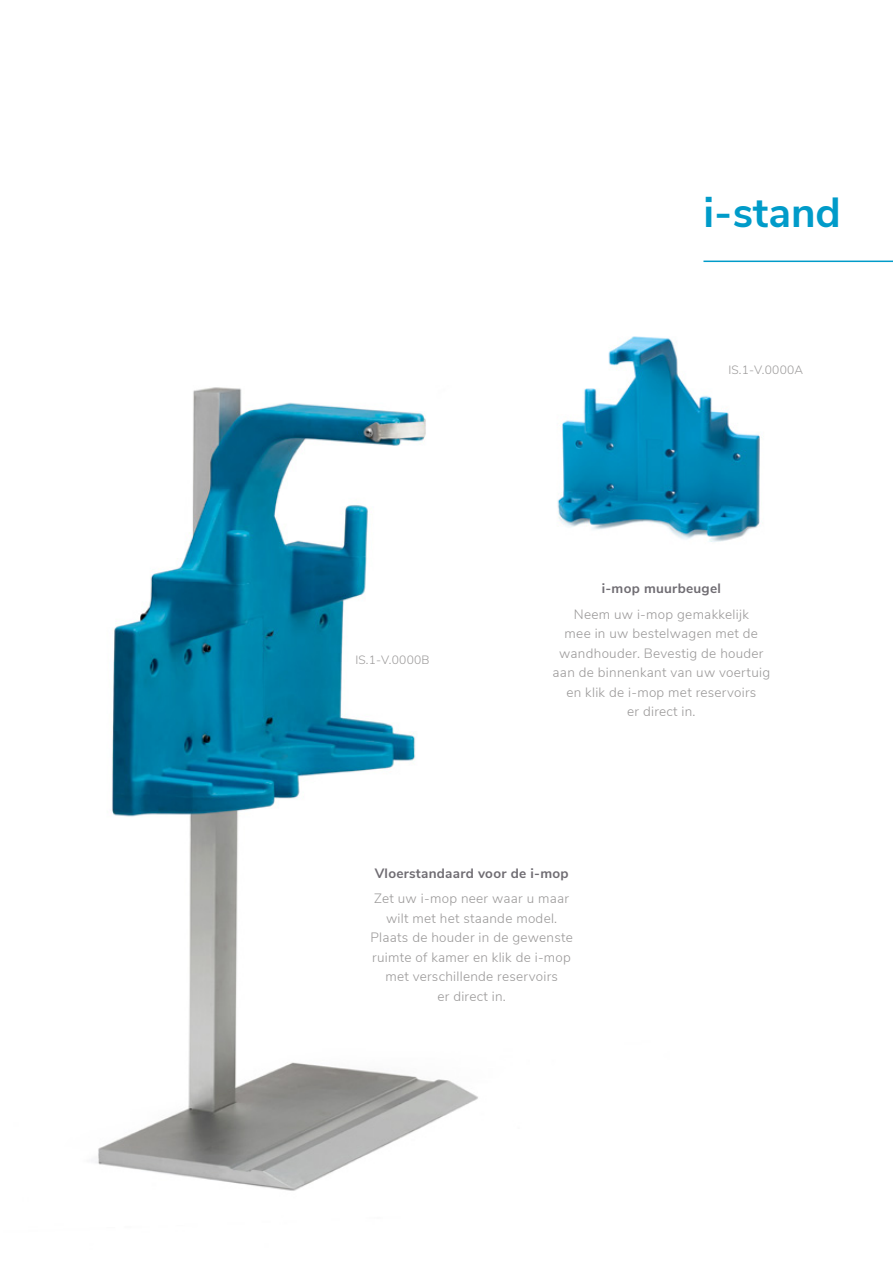
<style>
.page{position:relative;width:893px;height:1263px;background:#fff}
.page>*{position:absolute;margin:0;border:0;box-sizing:border-box;transform-origin:0 0}
.t1{font:700 42px "Nunito Sans";color:#009bc9}
.t2{font:300 13.5px/19.5px "Nunito Sans";letter-spacing:.02em;color:#9b9999;text-align:center}
.t3{font:700 13.5px "Nunito Sans";letter-spacing:.02em;color:#6f6c72}
.t4{font:300 12px "Nunito Sans";letter-spacing:.02em;color:#9b9999}
</style>
<div class="page">
<img style="left:95px;top:387px;width:383px;height:804px">
<img style="left:557px;top:336px;width:203px;height:206px">
<hr style="left:703px;top:261px;width:190px;height:1px;background:#009bc9">
<h1 class="t1" style="left:703px;top:181px;width:139px">i-stand</h1>
<p class="t4" style="left:355px;top:651px;width:76px">IS.1-V.0000B</p>
<p class="t4" style="left:728px;top:361px;width:76px">IS.1-V.0000A</p>
<p class="t3" style="left:602px;top:579px;width:121px">i-mop muurbeugel</p>
<p class="t2" style="left:553px;top:604px;width:219px">Neem uw i-mop gemakkelijk<br>mee in uw bestelwagen met de wandhouder. Bevestig de houder aan de binnenkant van uw voertuig en klik de i-mop met reservoirs<br>er direct in.</p>
<p class="t3" style="left:375px;top:863px;width:195px">Vloerstandaard voor de i-mop</p>
<p class="t2" style="left:370px;top:888px;width:204px">Zet uw i-mop neer waar u maar wilt met het staande model.<br>Plaats de houder in de gewenste ruimte of kamer en klik de i-mop met verschillende reservoirs<br>er direct in.</p>
</div>
